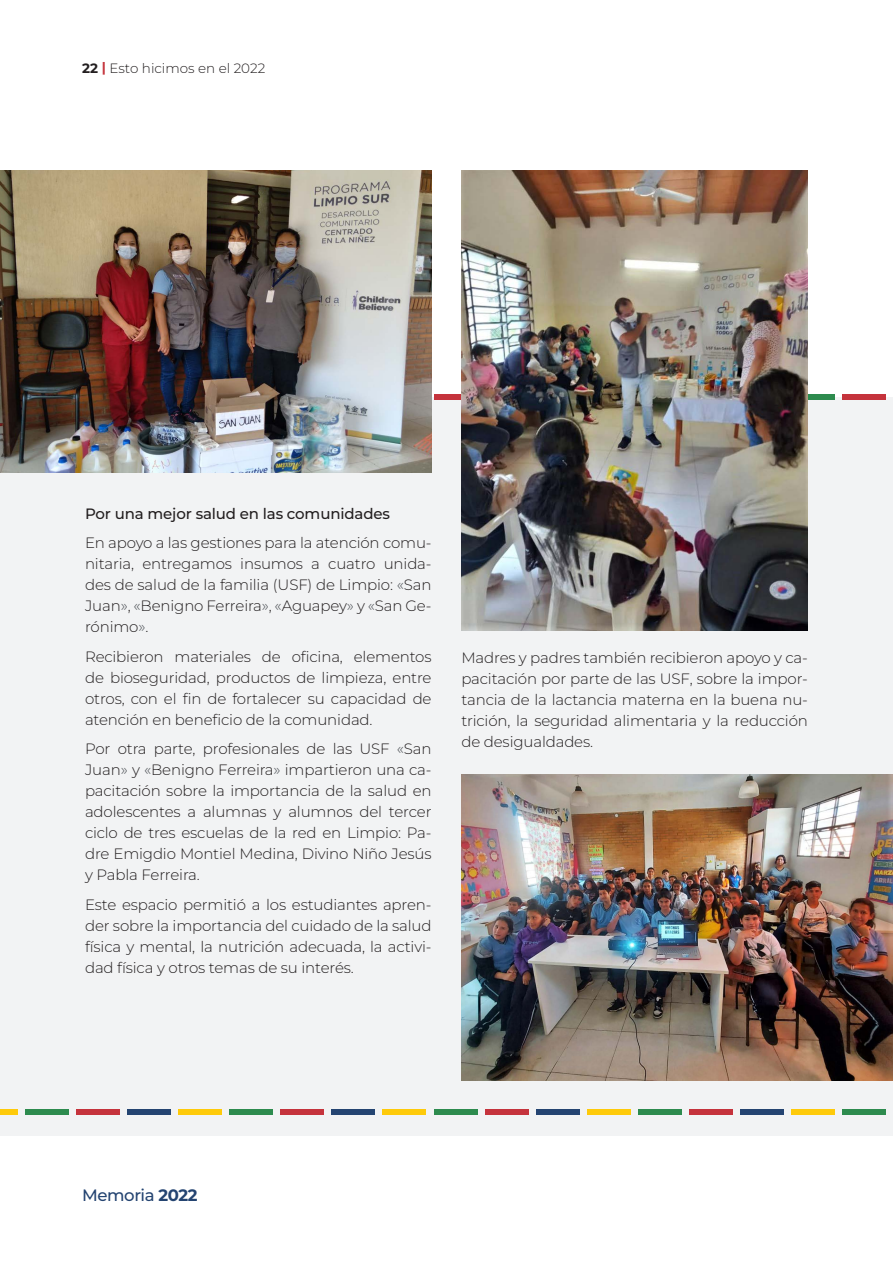
<style>
.page{position:relative;width:893px;height:1263px;background:#fff}
.page>*{position:absolute;margin:0;border:0;box-sizing:border-box;transform-origin:0 0}
.t1{font:500 16.5px "Montserrat";letter-spacing:-.025em;color:#244471}
.texto_central{font:300 15px/21px "Montserrat";letter-spacing:-.01em;color:#231f20;text-align:justify}
.texto_central_medium{font:500 15px "Montserrat";letter-spacing:-.01em;color:#231f20}
.t2{font:300 13.5px "Montserrat";color:#231f20}
.s1{font-weight:700}
.s2{font-weight:700;color:#c5333c}
.s3{font-size:15.75px;color:#4d5156}
</style>
<div class="page">
<div style="left:0;top:397px;width:893px;height:738px;background:#f2f3f4"></div>
<div style="left:0;top:1109px;width:17px;height:6px;background:#feca0a"></div>
<div style="left:25px;top:1109px;width:43px;height:6px;background:#2d8b4e"></div>
<div style="left:76px;top:1109px;width:43px;height:6px;background:#c5333c"></div>
<div style="left:127px;top:1109px;width:43px;height:6px;background:#244471"></div>
<div style="left:178px;top:1109px;width:43px;height:6px;background:#feca0a"></div>
<div style="left:229px;top:1109px;width:43px;height:6px;background:#2d8b4e"></div>
<div style="left:280px;top:1109px;width:43px;height:6px;background:#c5333c"></div>
<div style="left:332px;top:1109px;width:43px;height:6px;background:#244471"></div>
<div style="left:383px;top:1109px;width:43px;height:6px;background:#feca0a"></div>
<div style="left:434px;top:1109px;width:43px;height:6px;background:#2d8b4e"></div>
<div style="left:485px;top:1109px;width:43px;height:6px;background:#c5333c"></div>
<div style="left:536px;top:1109px;width:43px;height:6px;background:#244471"></div>
<div style="left:587px;top:1109px;width:43px;height:6px;background:#feca0a"></div>
<div style="left:638px;top:1109px;width:43px;height:6px;background:#2d8b4e"></div>
<div style="left:689px;top:1109px;width:43px;height:6px;background:#c5333c"></div>
<div style="left:740px;top:1109px;width:43px;height:6px;background:#244471"></div>
<div style="left:791px;top:1109px;width:43px;height:6px;background:#feca0a"></div>
<div style="left:842px;top:1109px;width:43px;height:6px;background:#2d8b4e"></div>
<div style="left:434px;top:394px;width:43px;height:6px;background:#c5333c"></div>
<div style="left:791px;top:394px;width:43px;height:6px;background:#2d8b4e"></div>
<div style="left:842px;top:394px;width:43px;height:6px;background:#c5333c"></div>
<img style="left:0;top:170px;width:432px;height:302px">
<img style="left:461px;top:170px;width:347px;height:460px">
<img style="left:461px;top:774px;width:432px;height:306px">
<p class="t2" style="left:82px;top:60px;width:185px"><span class="s1">22</span> <span class="s2">|</span> Esto hicimos en el 2022</p>
<p class="texto_central_medium" style="left:85px;top:503px;width:306px">Por una mejor salud en las comunidades</p>
<p class="texto_central" style="left:85px;top:532px;width:348px">En apoyo a las gestiones para la atención comu&shy;nitaria, entregamos insumos a cuatro unida&shy;des de salud de la familia (USF) de Limpio: <span class="s3">«</span>San Juan<span class="s3">»</span>, <span class="s3">«</span>Benigno Ferreira<span class="s3">»</span>, <span class="s3">«</span>Aguapey<span class="s3">»</span> y <span class="s3">«</span>San Ge&shy;rónimo<span class="s3">»</span>.</p>
<p class="texto_central" style="left:85px;top:645px;width:348px">Recibieron materiales de oficina, elementos de bioseguridad, productos de limpieza, entre otros, con el fin de fortalecer su capacidad de atención en beneficio de la comunidad.</p>
<p class="texto_central" style="left:85px;top:738px;width:348px">Por otra parte, profesionales de las USF <span class="s3">«</span>San Juan<span class="s3">»</span> y <span class="s3">«</span>Benigno Ferreira<span class="s3">»</span> impartieron una ca&shy;pacitación sobre la importancia de la salud en adolescentes a alumnas y alumnos del tercer ciclo de tres escuelas de la red en Limpio: Pa&shy;dre Emigdio Montiel Medina, Divino Niño Jesús y Pabla Ferreira.</p>
<p class="texto_central" style="left:85px;top:893px;width:348px">Este espacio permitió a los estudiantes apren&shy;der sobre la importancia del cuidado de la salud física y mental, la nutrición adecuada, la activi&shy;dad física y otros temas de su interés.</p>
<p class="texto_central" style="left:461px;top:646px;width:348px">Madres y padres también recibieron apoyo y ca&shy;pacitación por parte de las USF, sobre la impor&shy;tancia de la lactancia materna en la buena nu&shy;trición, la seguridad alimentaria y la reducción de desigualdades.</p>
<p class="t1" style="left:82px;top:1184px;width:117px">Memoria <span class="s1">2022</span></p>
</div>
